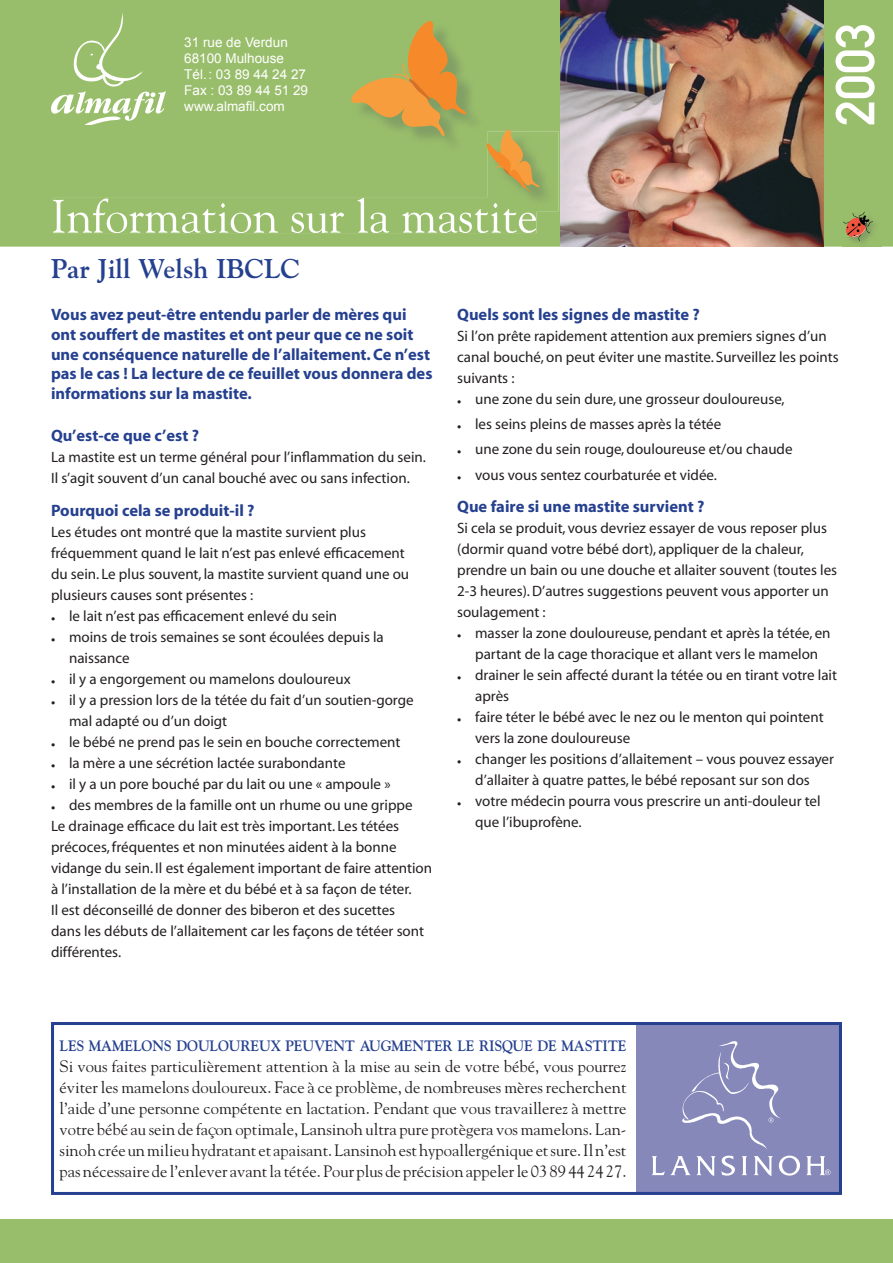
<style>
.page{position:relative;width:893px;height:1263px;background:#fff}
.page>*{position:absolute;margin:0;border:0;box-sizing:border-box;transform-origin:0 0}
.t1{font:54px "DIN Mittelschrift";color:#fff}
.t2{font:700 27px "Goudy";color:#25408f}
.t3{font:16.5px/21px "Goudy";color:#231f20;text-align:justify}
.t4{font:700 16.5px/19.8px "Myriad";color:#25408f}
.t5{font:15px/21px "Myriad";color:#231f20}
.t6{font:700 15px "Goudy";letter-spacing:-.01em;color:#25408f;scale:.94 1}
.t7{font:13.5px/16.2px "Arial";color:#fff}
</style>
<div class="page">
<div style="left:0;top:0;width:560px;height:247px;background:#99be6b"></div>
<img style="left:560px;top:0;width:261px;height:247px">
<div style="left:636px;top:1023px;width:206px;height:169px;background:#8688ba"></div>
<svg style="left:806px;top:1156px;width:24px;height:19px"></svg>
<svg style="left:652px;top:1041px;width:148px;height:135px"></svg>
<div style="left:0;top:1219px;width:893px;height:44px;background:#99be6b"></div>
<div style="left:51px;top:1022px;width:791px;height:173px;border:3px solid #25408f"></div>
<img style="left:540px;top:131px;width:18px;height:80px">
<svg style="left:51px;top:13px;width:489px;height:220px;background:#a2bd6e"></svg>
<svg style="left:821px;top:0;width:72px;height:247px;background:#97b567"></svg>
<p class="t7" style="left:184px;top:34px;width:125px">31 rue de Verdun<br>68100 Mulhouse<br>Tél. : 03 89 44 24 27<br>Fax : 03 89 44 51 29 www.almafil.com</p>
<h1 class="t1" style="left:824px;top:126px;width:105px;rotate:-90deg">2003</h1>
<h2 class="t2" style="left:51px;top:252px;width:251px">Par Jill Welsh IBCLC</h2>
<p class="t4" style="left:51px;top:305px;width:383px">Vous avez peut-être entendu parler de mères qui ont souffert de mastites et ont peur que ce ne soit une conséquence naturelle de l’allaitement. Ce n’est pas le cas ! La lecture de ce feuillet vous donnera des informations sur la mastite.</p>
<p class="t4" style="left:51px;top:426px;width:150px">Qu’est-ce que c’est ?</p>
<p class="t5" style="left:51px;top:447px;width:376px">La mastite est un terme général pour l’inflammation du sein.<br>Il s’agit souvent d’un canal bouché avec ou sans infection.</p>
<p class="t4" style="left:51px;top:501px;width:205px">Pourquoi cela se produit-il ?</p>
<p class="t5" style="left:51px;top:522px;width:360px">Les études ont montré que la mastite survient plus fréquemment quand le lait n’est pas enlevé efficacement du sein. Le plus souvent, la mastite survient quand une ou plusieurs causes sont présentes :</p>
<p class="t5" style="left:51px;top:606px;width:288px">• le lait n’est pas efficacement enlevé du sein</p>
<p class="t5" style="left:69px;top:627px;width:316px;text-indent:-18px">• moins de trois semaines se sont écoulées depuis la naissance</p>
<p class="t5" style="left:51px;top:669px;width:301px">• il y a engorgement ou mamelons douloureux</p>
<p class="t5" style="left:69px;top:690px;width:346px;text-indent:-18px">• il y a pression lors de la tétée du fait d’un soutien-gorge mal adapté ou d’un doigt</p>
<p class="t5" style="left:51px;top:732px;width:351px">• le bébé ne prend pas le sein en bouche correctement</p>
<p class="t5" style="left:51px;top:753px;width:296px">• la mère a une sécrétion lactée surabondante</p>
<p class="t5" style="left:51px;top:774px;width:341px">• il y a un pore bouché par du lait ou une « ampoule »</p>
<p class="t5" style="left:51px;top:795px;width:383px">• des membres de la famille ont un rhume ou une grippe<br>Le drainage efficace du lait est très important. Les tétées précoces, fréquentes et non minutées aident à la bonne vidange du sein. Il est également important de faire attention à l’installation de la mère et du bébé et à sa façon de téter.<br>Il est déconseillé de donner des biberon et des sucettes<br>dans les débuts de l’allaitement car les façons de tétéer sont différentes.</p>
<p class="t4" style="left:457px;top:305px;width:244px">Quels sont les signes de mastite ?</p>
<p class="t5" style="left:457px;top:326px;width:383px">Si l’on prête rapidement attention aux premiers signes d’un canal bouché, on peut éviter une mastite. Surveillez les points suivants :</p>
<p class="t5" style="left:457px;top:389px;width:329px">• une zone du sein dure, une grosseur douloureuse,</p>
<p class="t5" style="left:457px;top:414px;width:266px">• les seins pleins de masses après la tétée</p>
<p class="t5" style="left:457px;top:440px;width:337px">• une zone du sein rouge, douloureuse et/ou chaude</p>
<p class="t5" style="left:457px;top:465px;width:261px">• vous vous sentez courbaturée et vidée.</p>
<p class="t4" style="left:457px;top:497px;width:249px">Que faire si une mastite survient ?</p>
<p class="t5" style="left:457px;top:518px;width:382px">Si cela se produit, vous devriez essayer de vous reposer plus (dormir quand votre bébé dort), appliquer de la chaleur, prendre un bain ou une douche et allaiter souvent (toutes les 2-3 heures). D’autres suggestions peuvent vous apporter un soulagement :</p>
<p class="t5" style="left:457px;top:623px;width:375px;text-align:center">• masser la zone douloureuse, pendant et après la tétée, en partant de la cage thoracique et allant vers le mamelon</p>
<p class="t5" style="left:475px;top:665px;width:363px;text-indent:-18px">• drainer le sein affecté durant la tétée ou en tirant votre lait après</p>
<p class="t5" style="left:475px;top:707px;width:350px;text-indent:-18px">• faire téter le bébé avec le nez ou le menton qui pointent vers la zone douloureuse</p>
<p class="t5" style="left:457px;top:749px;width:378px;text-align:center">• changer les positions d’allaitement – vous pouvez essayer d’allaiter à quatre pattes, le bébé reposant sur son dos</p>
<p class="t5" style="left:475px;top:791px;width:347px;text-indent:-18px">• votre médecin pourra vous prescrire un anti-douleur tel que l’ibuprofène.</p>
<p class="t6" style="left:60px;top:1037px;width:605px">LES MAMELONS DOULOUREUX PEUVENT AUGMENTER LE RISQUE DE MASTITE</p>
<p class="t3" style="left:60px;top:1055px;width:568px">Si vous faites particulièrement attention à la mise au sein de votre bébé, vous pourrez éviter les mamelons douloureux. Face à ce problème, de nombreuses mères recherchent l’aide d’une personne compétente en lactation. Pendant que vous travaillerez à mettre votre bébé au sein de façon optimale, Lansinoh ultra pure protègera vos mamelons. Lan&shy;sinoh crée un milieu hydratant et apaisant. Lansinoh est hypoallergénique et sure. Il n’est pas nécessaire de l’enlever avant la tétée. Pour plus de précision appeler le 03 89 44 24 27.</p>
</div>
